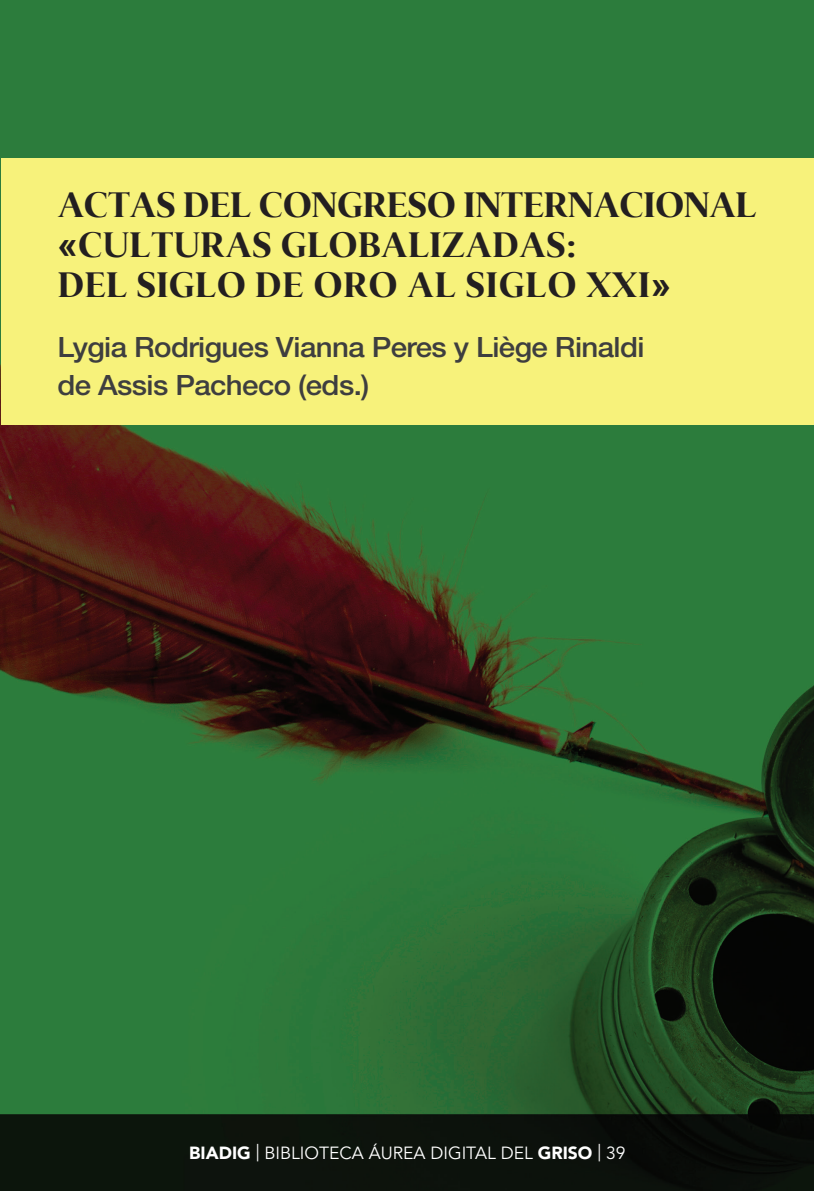
<style>
.page{position:relative;width:814px;height:1191px;background:#fff}
.page>*{position:absolute;margin:0;border:0;box-sizing:border-box;transform-origin:0 0}
.t1{font:700 35px/40.2px "Perfetto Pro";letter-spacing:-.01em;color:#231f20;scale:1.05 1}
.t2{font:500 28px/38.5px "Helvetica Neue";letter-spacing:-.02em;color:#3e3e3f;scale:1.05 1}
.t3{font:17.5px "Avenir";color:#fff}
.s1{font-family:"Arial"}
.s2{font-weight:900}
</style>
<div class="page">
<img style="left:0;top:0;width:814px;height:1191px">
<div style="left:1px;top:159px;width:812px;height:266px;background:#f7f27b"></div>
<p class="t1" style="left:57px;top:185px;width:667px">ACTAS DEL CONGRESO INTERNACIONAL <span class="s1">«</span>CULTURAS GLOBALIZADAS:<br>DEL SIGLO DE ORO AL SIGLO XXI<span class="s1">»</span></p>
<p class="t2" style="left:57px;top:327px;width:560px">Lygia Rodrigues Vianna Peres y Liège Rinaldi de Assis Pacheco (eds.)</p>
<p class="t3" style="left:189px;top:1142px;width:438px"><span class="s2">BIADIG</span> | BIBLIOTECA ÁUREA DIGITAL DEL <span class="s2">GRISO</span> | 39</p>
</div>
